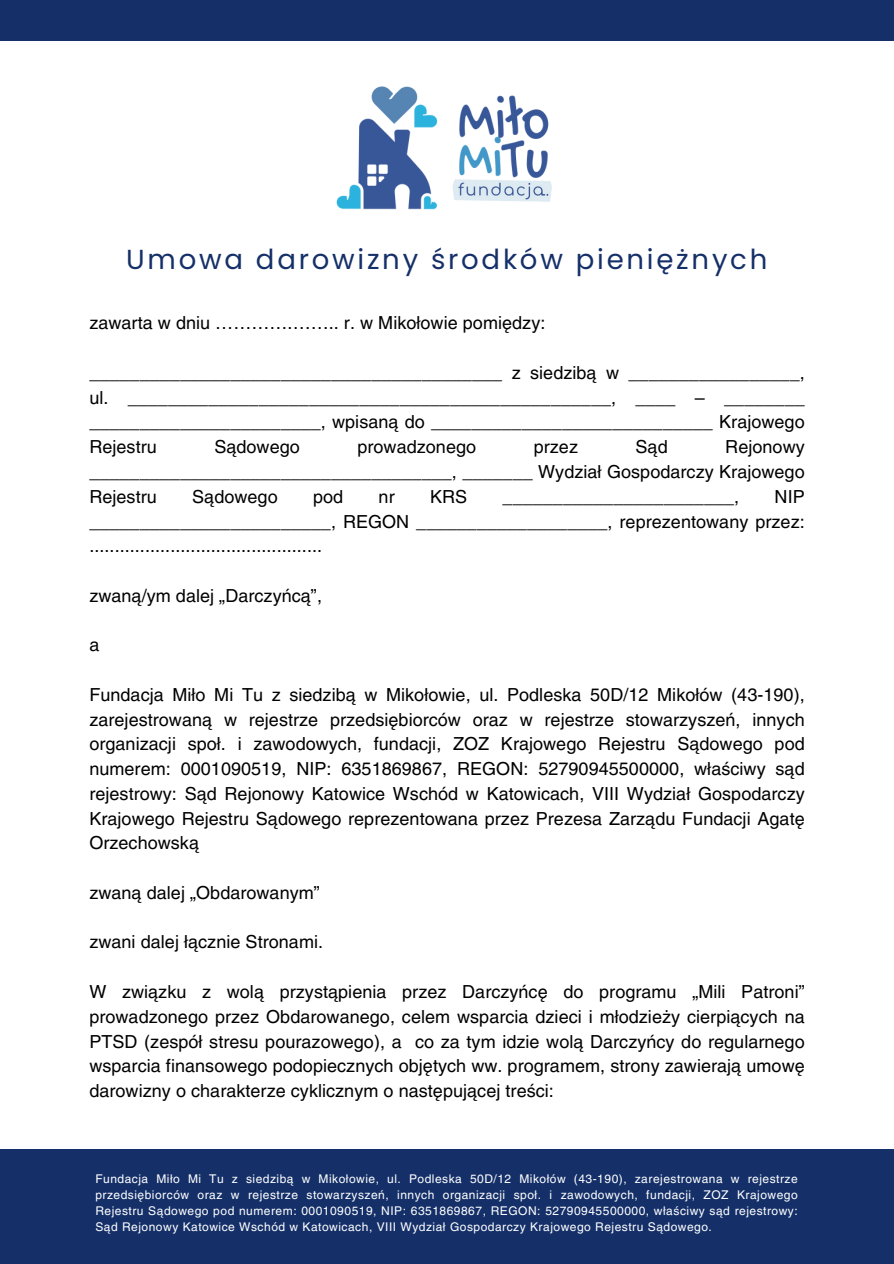
<style>
.page{position:relative;width:894px;height:1264px;background:#fff}
.page>*{position:absolute;margin:0;border:0;box-sizing:border-box;transform-origin:0 0}
.t1{font:27.6px "Poppins";letter-spacing:.1em;color:#153069}
.t2{font:18px/24.8px "Helvetica LT Pro";letter-spacing:.005em;color:#000;text-align:justify}
.t3{font:12px/16px "Helvetica LT Pro";letter-spacing:.04em;color:#fff;text-align:justify}
</style>
<div class="page">
<div style="left:0;top:1149px;width:893px;height:114px;background:#153069"></div>
<img style="left:336px;top:86px;width:216px;height:124px">
<div style="left:0;top:0;width:893px;height:41px;background:#153069"></div>
<h1 class="t1" style="left:126px;top:240px;width:642px">Umowa darowizny środków pieniężnych</h1>
<h2 class="t2" style="left:89px;top:312px;width:457px">zawarta w dniu ………….…….. r. w Mikołowie pomiędzy:</h2>
<h2 class="t2" style="left:89px;top:362px;width:716px">_________________________________________ z siedzibą w _________________, ul. ________________________________________________, ____ – ________ _______________________, wpisaną do ____________________________ Krajowego Rejestru</h2>
<h2 class="t2" style="left:214px;top:436px;width:87px">Sądowego</h2>
<h2 class="t2" style="left:357px;top:436px;width:120px">prowadzonego</h2>
<h2 class="t2" style="left:533px;top:436px;width:46px">przez</h2>
<h2 class="t2" style="left:635px;top:436px;width:34px">Sąd</h2>
<h2 class="t2" style="left:89px;top:436px;width:716px;text-indent:635px">Rejonowy ____________________________________, _______ Wydział Gospodarczy Krajowego Rejestru</h2>
<h2 class="t2" style="left:192px;top:486px;width:87px">Sądowego</h2>
<h2 class="t2" style="left:313px;top:486px;width:32px">pod</h2>
<h2 class="t2" style="left:378px;top:486px;width:18px">nr</h2>
<h2 class="t2" style="left:430px;top:486px;width:39px">KRS</h2>
<h2 class="t2" style="left:89px;top:486px;width:716px;text-indent:685px">NIP ________________________, REGON ___________________, reprezentowany przez: ..............................................</h2>
<h2 class="t2" style="left:89px;top:585px;width:234px">zwaną/ym dalej „Darczyńcą”,</h2>
<h2 class="t2" style="left:89px;top:634px;width:12px">a</h2>
<h2 class="t2" style="left:89px;top:684px;width:716px">Fundacja Miło Mi Tu z siedzibą w Mikołowie, ul. Podleska 50D/12 Mikołów (43-190), zarejestrowaną w rejestrze przedsiębiorców oraz w rejestrze stowarzyszeń, innych organizacji społ. i zawodowych, fundacji, ZOZ Krajowego Rejestru Sądowego pod numerem: 0001090519, NIP: 6351869867, REGON: 52790945500000, właściwy sąd rejestrowy: Sąd Rejonowy Katowice Wschód w Katowicach, VIII Wydział Gospodarczy Krajowego Rejestru Sądowego reprezentowana przez Prezesa Zarządu Fundacji Agatę Orzechowską</h2>
<h2 class="t2" style="left:89px;top:882px;width:232px">zwaną dalej „Obdarowanym”</h2>
<h2 class="t2" style="left:89px;top:931px;width:235px">zwani dalej łącznie Stronami.</h2>
<h2 class="t2" style="left:89px;top:981px;width:716px">W związku z wolą przystąpienia przez Darczyńcę do programu „Mili Patroni” prowadzonego przez Obdarowanego, celem wsparcia dzieci i młodzieży cierpiących na PTSD (zespół stresu pourazowego), a co za tym idzie wolą Darczyńcy do regularnego wsparcia finansowego podopiecznych objętych ww. programem, strony zawierają umowę darowizny o charakterze cyklicznym o następującej treści:</h2>
<h2 class="t2" style="left:502px;top:486px;width:238px">_______________________,</h2>
<p class="t3" style="left:95px;top:1171px;width:703px">Fundacja Miło Mi Tu z siedzibą w Mikołowie, ul. Podleska 50D/12 Mikołów (43-190), zarejestrowana w rejestrze przedsiębiorców oraz w rejestrze stowarzyszeń, innych organizacji społ. i zawodowych, fundacji, ZOZ Krajowego Rejestru Sądowego pod numerem: 0001090519, NIP: 6351869867, REGON: 52790945500000, właściwy sąd rejestrowy:<br>Sąd Rejonowy Katowice Wschód w Katowicach, VIII Wydział Gospodarczy Krajowego Rejestru Sądowego.</p>
</div>
